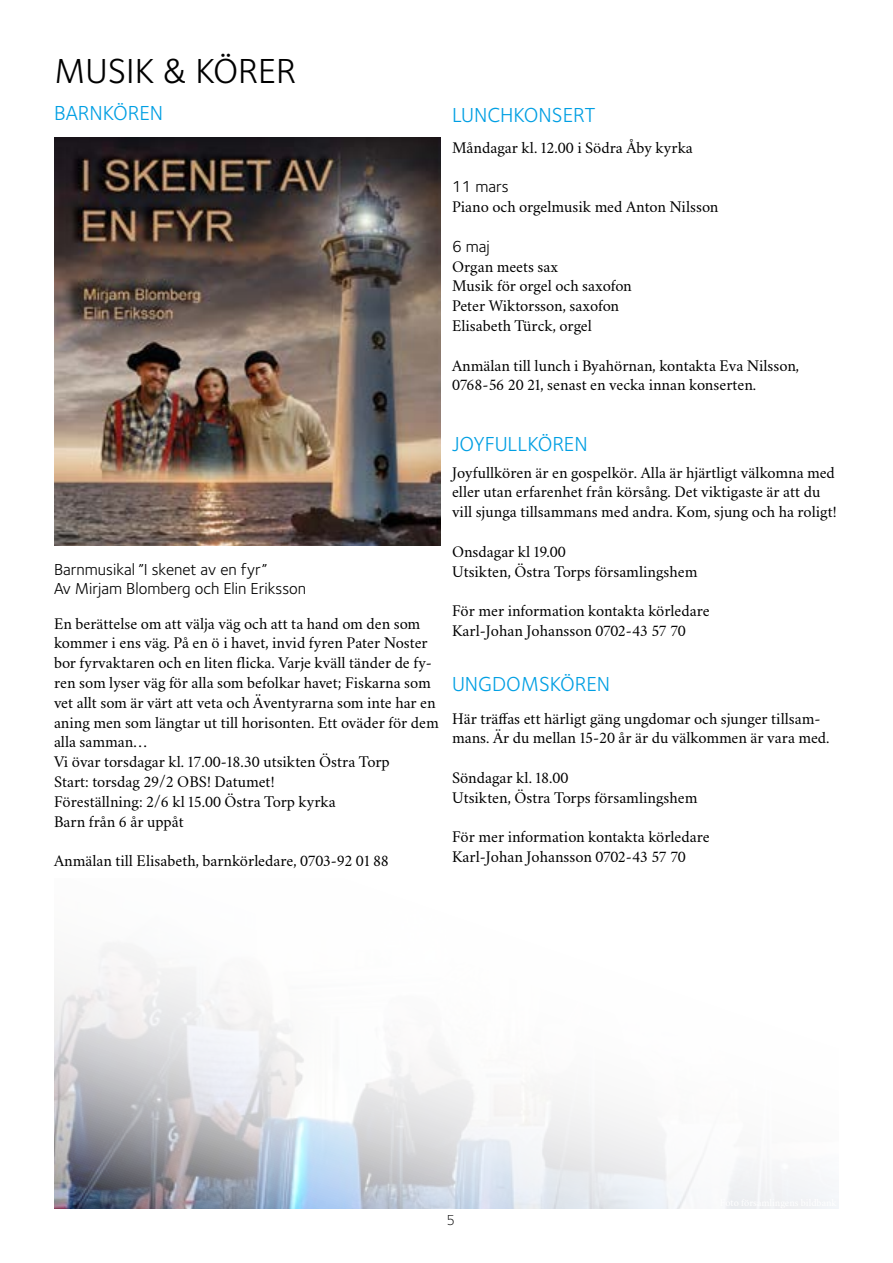
<style>
.page{position:relative;width:893px;height:1263px;background:#fff}
.page>*{position:absolute;margin:0;border:0;box-sizing:border-box;transform-origin:0 0}
.t1{font:36px "Foundry Sterling OT3";color:#000}
.t2{font:21px "Foundry Sterling OT3";color:#009fe3}
.t3{font:16.5px/19.8px "Crimson Svk 2.0";color:#000}
.t4{font:16.5px/19.8px "Foundry Sterling OT3";color:#000}
.t5{font:300 15px "Foundry Sterling OT3";color:#000}
</style>
<div class="page">
<img style="left:54px;top:137px;width:387px;height:408px">
<img style="left:54px;top:943px;width:785px;height:266px">
<h1 class="t1" style="left:54px;top:44px;width:243px">MUSIK &amp; KÖRER</h1>
<p class="t2" style="left:54px;top:98px;width:111px">BARNKÖREN</p>
<p class="t2" style="left:452px;top:100px;width:145px">LUNCHKONSERT</p>
<p class="t3" style="left:452px;top:137px;width:242px">Måndagar kl. 12.00 i Södra Åby kyrka</p>
<p class="t4" style="left:452px;top:176px;width:58px">11 mars</p>
<p class="t3" style="left:452px;top:196px;width:268px">Piano och orgelmusik med Anton Nilsson</p>
<p class="t4" style="left:452px;top:235px;width:39px">6 maj</p>
<p class="t3" style="left:452px;top:255px;width:181px">Organ meets sax<br>Musik för orgel och saxofon<br>Peter Wiktorsson, saxofon<br>Elisabeth Türck, orgel</p>
<p class="t3" style="left:452px;top:354px;width:349px">Anmälan till lunch i Byahörnan, kontakta Eva Nilsson,<br>0768-56 20 21, senast en vecka innan konserten.</p>
<p class="t4" style="left:54px;top:558px;width:254px">Barnmusikal ”I skenet av en fyr”<br>Av Mirjam Blomberg och Elin Eriksson</p>
<p class="t3" style="left:54px;top:612px;width:386px">En berättelse om att välja väg och att ta hand om den som kommer i ens väg. På en ö i havet, invid fyren Pater Noster bor fyrvaktaren och en liten flicka. Varje kväll tänder de fy&shy;ren som lyser väg för alla som befolkar havet; Fiskarna som vet allt som är värt att veta och Äventyrarna som inte har en aning men som längtar ut till horisonten. Ett oväder för dem alla samman…<br>Vi övar torsdagar kl. 17.00-18.30 utsikten Östra Torp<br>Start: torsdag 29/2 OBS! Datumet!<br>Föreställning: 2/6 kl 15.00 Östra Torp kyrka<br>Barn från 6 år uppåt</p>
<p class="t3" style="left:54px;top:850px;width:336px">Anmälan till Elisabeth, barnkörledare, 0703-92 01 88</p>
<p class="t2" style="left:452px;top:429px;width:137px">JOYFULLKÖREN</p>
<p class="t3" style="left:452px;top:461px;width:386px">Joyfullkören är en gospelkör. Alla är hjärtligt välkomna med eller utan erfarenhet från körsång. Det viktigaste är att du vill sjunga tillsammans med andra. Kom, sjung och ha roligt!</p>
<p class="t3" style="left:452px;top:541px;width:247px">Onsdagar kl 19.00<br>Utsikten, Östra Torps församlingshem</p>
<p class="t3" style="left:452px;top:600px;width:259px">För mer information kontakta körledare<br>Karl-Johan Johansson 0702-43 57 70</p>
<p class="t2" style="left:452px;top:669px;width:160px">UNGDOMSKÖREN</p>
<p class="t3" style="left:452px;top:707px;width:379px">Här träffas ett härligt gäng ungdomar och sjunger tillsam&shy;mans. Är du mellan 15-20 år är du välkommen är vara med.</p>
<p class="t3" style="left:452px;top:767px;width:247px">Söndagar kl. 18.00<br>Utsikten, Östra Torps församlingshem</p>
<p class="t3" style="left:452px;top:826px;width:259px">För mer information kontakta körledare<br>Karl-Johan Johansson 0702-43 57 70</p>
<p class="t5" style="left:446px;top:1209px;width:10px">5</p>
</div>
